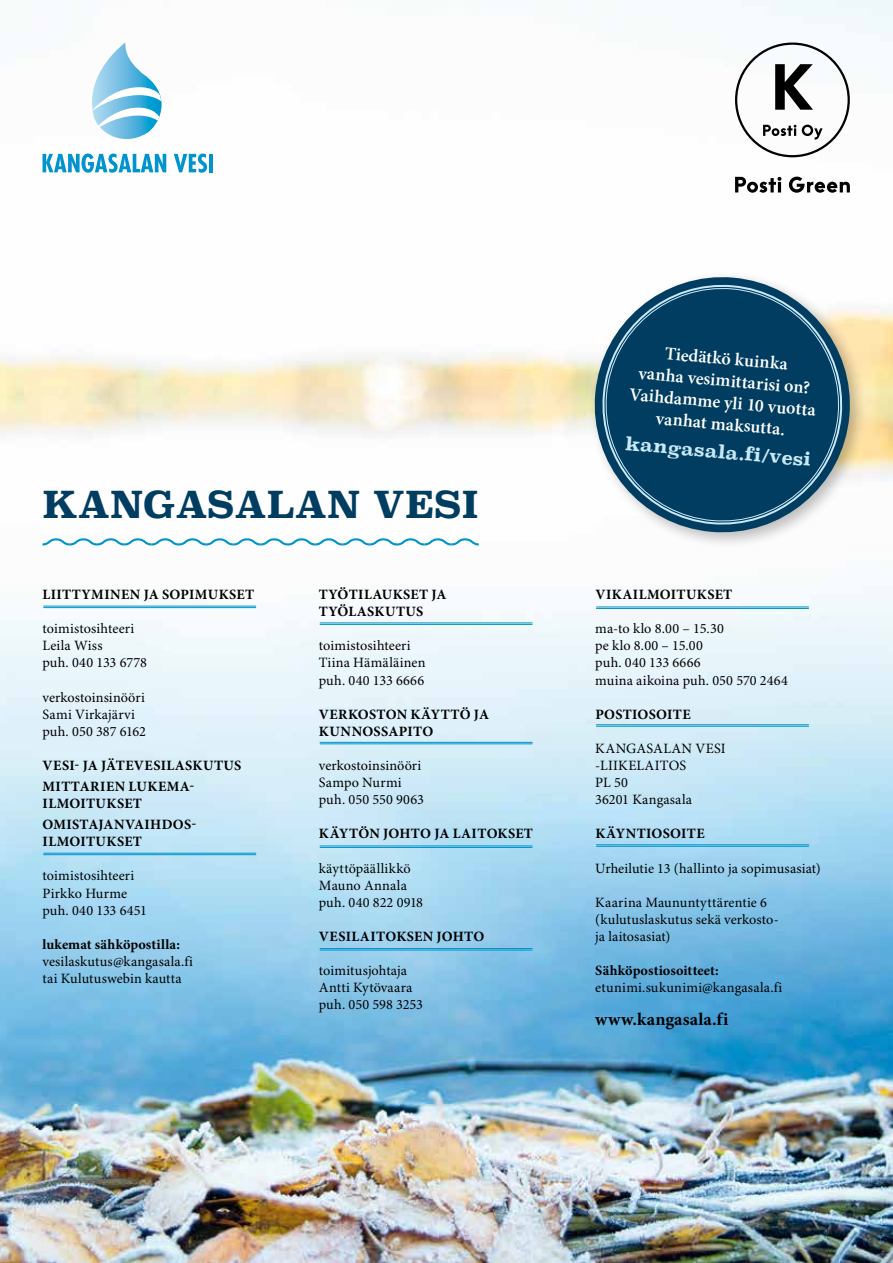
<style>
.page{position:relative;width:893px;height:1263px;background:#fff}
.page>*{position:absolute;margin:0;border:0;box-sizing:border-box;transform-origin:0 0}
.t1{font:700 36.6px "Superclarendon Rg";color:#003d60}
.t2{font:600 18.15px/21.8px "Minion Pro";color:#fff;text-align:center}
.t3{font:700 18.15px "Superclarendon";color:#c9e9f8}
.t4{font:700 18px "Minion Pro";letter-spacing:.015em;color:#000}
.t5{font:14.25px/17.1px "Minion Pro";letter-spacing:.01em;color:#000}
.t6{font:700 14.25px/21px "Minion Pro";letter-spacing:.02em;color:#000}
</style>
<div class="page">
<img style="left:0;top:0;width:893px;height:1263px">
<svg style="left:43px;top:154px;width:123px;height:19px"></svg>
<svg style="left:174px;top:154px;width:33px;height:19px"></svg>
<hr style="left:209px;top:154px;width:4px;height:18px;background:#0093ce">
<svg style="left:83px;top:43px;width:91px;height:105px"></svg>
<hr style="left:44px;top:606px;width:212px;height:1px;background:#0094ca">
<hr style="left:44px;top:607px;width:212px;height:1px;background:#0094ca">
<hr style="left:44px;top:853px;width:212px;height:1px;background:#0094ca">
<hr style="left:44px;top:854px;width:212px;height:1px;background:#0094ca">
<hr style="left:596px;top:844px;width:213px;height:1px;background:#0094ca">
<hr style="left:596px;top:846px;width:213px;height:1px;background:#0094ca">
<hr style="left:596px;top:607px;width:213px;height:1px;background:#0094ca">
<hr style="left:596px;top:608px;width:213px;height:1px;background:#0094ca">
<hr style="left:596px;top:724px;width:213px;height:1px;background:#0094ca">
<hr style="left:596px;top:726px;width:213px;height:1px;background:#0094ca">
<hr style="left:320px;top:622px;width:212px;height:1px;background:#0094ca">
<hr style="left:320px;top:624px;width:212px;height:1px;background:#0094ca">
<hr style="left:320px;top:742px;width:212px;height:1px;background:#0094ca">
<hr style="left:320px;top:743px;width:212px;height:1px;background:#0094ca">
<hr style="left:320px;top:845px;width:212px;height:1px;background:#0094ca">
<hr style="left:320px;top:847px;width:212px;height:1px;background:#0094ca">
<hr style="left:320px;top:948px;width:212px;height:1px;background:#0094ca">
<hr style="left:320px;top:950px;width:212px;height:1px;background:#0094ca">
<svg style="left:43px;top:538px;width:436px;height:7px"></svg>
<div style="left:588px;top:270px;width:280px;height:280px;background:#000;opacity:.25"></div>
<svg style="left:589px;top:271px;width:266px;height:267px"></svg>
<svg style="left:596px;top:278px;width:252px;height:251px"></svg>
<svg style="left:600px;top:283px;width:244px;height:243px;background:#2e607c"></svg>
<svg style="left:735px;top:43px;width:115px;height:114px"></svg>
<svg style="left:735px;top:177px;width:46px;height:16px"></svg>
<svg style="left:789px;top:177px;width:61px;height:16px"></svg>
<h1 class="t1" style="left:43px;top:483px;width:438px">KANGASALAN VESI</h1>
<p class="t6" style="left:43px;top:584px;width:213px">LIITTYMINEN JA SOPIMUKSET</p>
<p class="t5" style="left:43px;top:621px;width:106px">toimistosihteeri<br>Leila Wiss<br>puh. 040 133 6778</p>
<p class="t5" style="left:43px;top:689px;width:105px">verkostoinsinööri<br>Sami Virkajärvi puh. 050 387 6162</p>
<p class="t6" style="left:43px;top:755px;width:200px">VESI- JA JÄTEVESILASKUTUS<br>MITTARIEN LUKEMA-</p>
<p class="t6" style="left:43px;top:794px;width:155px">ILMOITUKSET<br>OMISTAJANVAIHDOS-</p>
<p class="t6" style="left:43px;top:832px;width:101px">ILMOITUKSET</p>
<p class="t5" style="left:43px;top:868px;width:106px">toimistosihteeri<br>Pirkko Hurme puh. 040 133 6451</p>
<p class="t6" style="left:43px;top:934px;width:139px">lukemat sähköpostilla:</p>
<p class="t5" style="left:43px;top:953px;width:152px">vesilaskutus@kangasala.fi tai Kulutuswebin kautta</p>
<p class="t6" style="left:319px;top:586px;width:129px;line-height:17.1px">TYÖTILAUKSET JA<br>TYÖLASKUTUS</p>
<p class="t5" style="left:319px;top:638px;width:108px">toimistosihteeri<br>Tiina Hämäläinen puh. 040 133 6666</p>
<p class="t6" style="left:319px;top:706px;width:172px;line-height:17.1px">VERKOSTON KÄYTTÖ JA<br>KUNNOSSAPITO</p>
<p class="t5" style="left:319px;top:757px;width:107px">verkostoinsinööri<br>Sampo Nurmi puh. 050 550 9063</p>
<p class="t6" style="left:319px;top:824px;width:216px">KÄYTÖN JOHTO JA LAITOKSET</p>
<p class="t5" style="left:319px;top:860px;width:106px">käyttöpäällikkö<br>Mauno Annala puh. 040 822 0918</p>
<p class="t6" style="left:319px;top:926px;width:167px">VESILAITOKSEN JOHTO</p>
<p class="t5" style="left:319px;top:963px;width:106px">toimitusjohtaja<br>Antti Kytövaara puh. 050 598 3253</p>
<p class="t2" style="left:634px;top:340px;width:189px;rotate:5deg">Tiedätkö kuinka<br>vanha vesimittarisi on?<br>Vaihdamme yli 10 vuotta vanhat maksutta.</p>
<p class="t3" style="left:626px;top:430px;width:188px;rotate:5deg">kangasala.fi/vesi</p>
<p class="t6" style="left:595px;top:584px;width:138px">VIKAILMOITUKSET</p>
<p class="t5" style="left:595px;top:621px;width:194px">ma-to klo 8.00 – 15.30<br>pe klo 8.00 – 15.00<br>puh. 040 133 6666<br>muina aikoina puh. 050 570 2464</p>
<p class="t6" style="left:595px;top:704px;width:97px">POSTIOSOITE</p>
<p class="t5" style="left:595px;top:740px;width:132px">KANGASALAN VESI -LIIKELAITOS<br>PL 50<br>36201 Kangasala</p>
<p class="t6" style="left:595px;top:824px;width:111px">KÄYNTIOSOITE</p>
<p class="t5" style="left:595px;top:860px;width:227px">Urheilutie 13 (hallinto ja sopimusasiat)</p>
<p class="t5" style="left:595px;top:894px;width:185px">Kaarina Maununtyttärentie 6 (kulutuslaskutus sekä verkosto&shy;ja laitosasiat)</p>
<p class="t6" style="left:595px;top:961px;width:125px">Sähköpostiosoitteet:</p>
<p class="t5" style="left:595px;top:980px;width:188px">etunimi.sukunimi@kangasala.fi</p>
<p class="t4" style="left:595px;top:1008px;width:134px">www.kangasala.fi</p>
</div>
